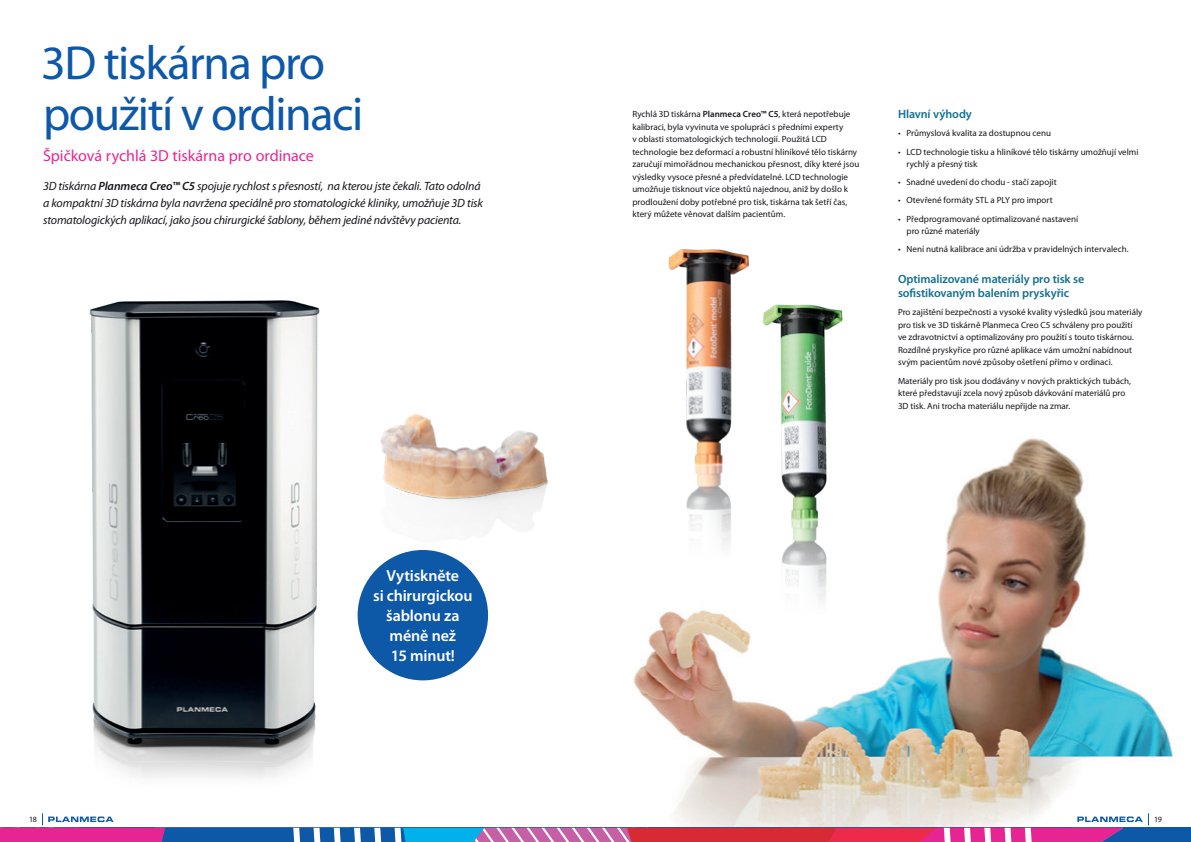
<style>
.page{position:relative;width:1191px;height:842px;background:#fff}
.page>*{position:absolute;margin:0;border:0;box-sizing:border-box;transform-origin:0 0}
.t1{font:48px/51px "Myriad Pro";letter-spacing:-.03em;color:#0e58a8}
.t2{font:600 16px/20px "Myriad Pro";letter-spacing:-.01em;color:#fff;text-align:center}
.t3{font:16px "Myriad Pro";color:#e72592}
.t4{font:italic 12px/17px "Myriad Pro";letter-spacing:-.01em;color:#171419}
.t5{font:600 12px/14px "Myriad Pro";letter-spacing:-.01em;color:#137093}
.t6{font:9px/12.5px "Myriad Pro";color:#171419}
.t7{font:8px "Myriad Pro";color:#171419}
.s1{font-weight:600}
</style>
<div class="page">
<img style="left:633px;top:438px;width:558px;height:390px">
<img style="left:89px;top:300px;width:231px;height:479px">
<div style="left:0;top:828px;width:1191px;height:14px;background:#0e58a8"></div>
<img style="left:665px;top:249px;width:83px;height:392px">
<img style="left:763px;top:304px;width:79px;height:391px">
<svg style="left:0;top:814px;width:1142px;height:28px"></svg>
<div style="left:357px;top:550px;width:131px;height:130px;background:#0e58a8;border-radius:50%"></div>
<img style="left:370px;top:414px;width:178px;height:163px">
<h1 class="t1" style="left:41px;top:36px;width:324px">3D tiskárna pro použití v ordinaci</h1>
<h2 class="t3" style="left:43px;top:146px;width:272px">Špičková rychlá 3D tiskárna pro ordinace</h2>
<p class="t4" style="left:43px;top:178px;width:441px">3D tiskárna <span class="s1">Planmeca Creo™ C5</span> spojuje rychlost s přesností, na kterou jste čekali. Tato odolná a kompaktní 3D tiskárna byla navržena speciálně pro stomatologické kliniky, umožňuje 3D tisk stomatologických aplikací, jako jsou chirurgické šablony, během jediné návštěvy pacienta.</p>
<h2 class="t2" style="left:373px;top:565px;width:101px">Vytiskněte<br>si chirurgickou šablonu za méně než<br>15 minut!</h2>
<p class="t6" style="left:632px;top:108px;width:228px">Rychlá 3D tiskárna <span class="s1">Planmeca Creo™ C5</span>, která nepotřebuje kalibraci, byla vyvinuta ve spolupráci s předními experty<br>v oblasti stomatologických technologií. Použitá LCD technologie bez deformací a robustní hliníkové tělo tiskárny zaručují mimořádnou mechanickou přesnost, díky které jsou výsledky vysoce přesné a předvídatelné. LCD technologie umožňuje tisknout více objektů najednou, aniž by došlo k prodloužení doby potřebné pro tisk, tiskárna tak šetří čas, který můžete věnovat dalším pacientům.</p>
<h3 class="t5" style="left:898px;top:107px;width:75px">Hlavní výhody</h3>
<p class="t6" style="left:898px;top:127px;width:155px">• Průmyslová kvalita za dostupnou cenu</p>
<p class="t6" style="left:906px;top:145px;width:233px;text-indent:-9px">• LCD technologie tisku a hliníkové tělo tiskárny umožňují velmi rychlý a přesný tisk</p>
<p class="t6" style="left:898px;top:176px;width:160px">• Snadné uvedení do chodu - stačí zapojit</p>
<p class="t6" style="left:898px;top:194px;width:156px">• Otevřené formáty STL a PLY pro import</p>
<p class="t6" style="left:906px;top:212px;width:173px;text-indent:-9px">• Předprogramované optimalizované nastavení pro různé materiály</p>
<p class="t6" style="left:898px;top:243px;width:232px">• Není nutná kalibrace ani údržba v pravidelných intervalech.</p>
<h3 class="t5" style="left:898px;top:272px;width:188px">Optimalizované materiály pro tisk se sofistikovaným balením pryskyřic</h3>
<p class="t6" style="left:898px;top:306px;width:246px">Pro zajištění bezpečnosti a vysoké kvality výsledků jsou materiály pro tisk ve 3D tiskárně Planmeca Creo C5 schváleny pro použití ve zdravotnictví a optimalizovány pro použití s touto tiskárnou.<br>Rozdílné pryskyřice pro různé aplikace vám umožní nabídnout svým pacientům nové způsoby ošetření přímo v ordinaci.</p>
<p class="t6" style="left:898px;top:374px;width:234px">Materiály pro tisk jsou dodávány v nových praktických tubách, které představují zcela nový způsob dávkování materiálů pro<br>3D tisk. Ani trocha materiálu nepřijde na zmar.</p>
<p class="t7" style="left:29px;top:815px;width:9px">18</p>
<p class="t7" style="left:1154px;top:815px;width:9px">19</p>
</div>
